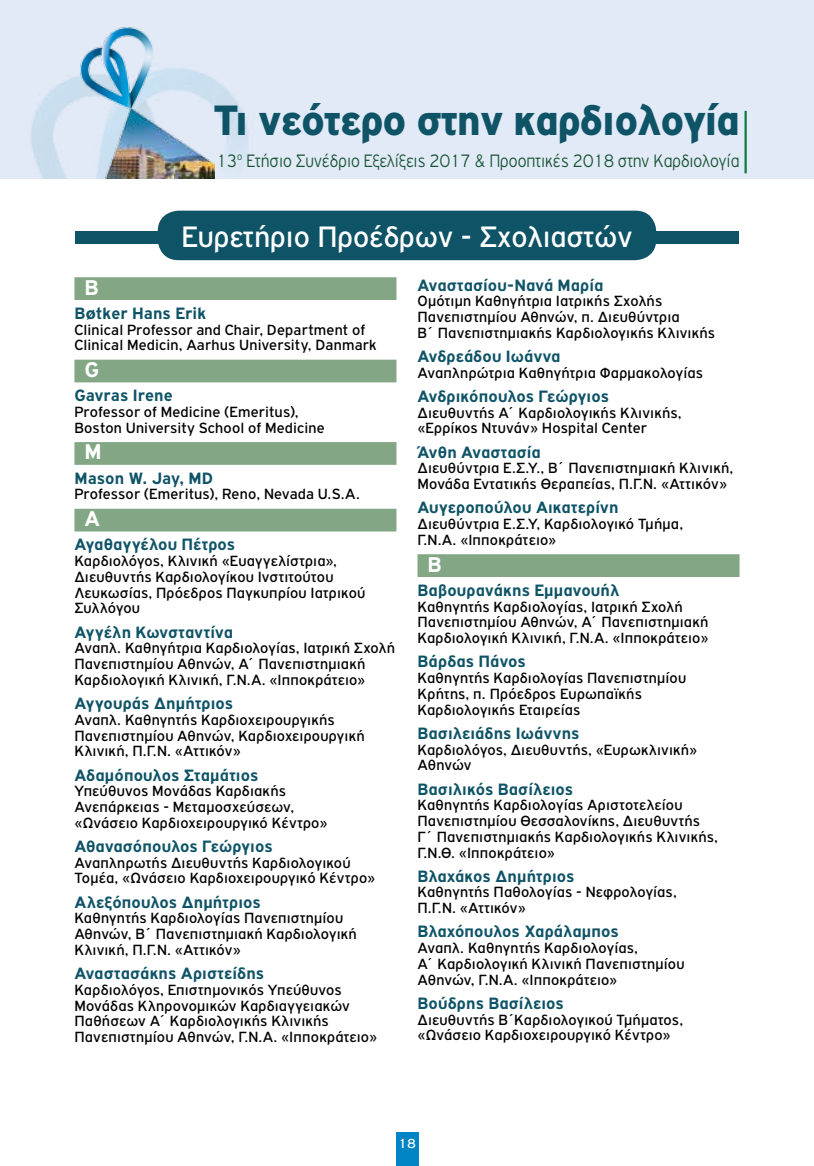
<style>
.page{position:relative;width:814px;height:1166px;background:#fff}
.page>*{position:absolute;margin:0;border:0;box-sizing:border-box;transform-origin:0 0}
.t1{font:900 45.15px "PF Highway Gothic";letter-spacing:-.02em;color:#0e5366}
.t2{font:31.5px "PF Highway Gothic";color:#fff}
.t3{font:700 22.75px "PF Highway Gothic";color:#fff}
.t4{font:300 19.07px "PF Highway Gothic";color:#165232;scale:.9 1}
.t5{font:700 17.5px "PF Highway Gothic";letter-spacing:.01em;color:#0e5366}
.t6{font:15.75px/15.8px "PF Highway Gothic";letter-spacing:.01em;color:#000}
.t7{font:14px "PF Highway Gothic";color:#fff}
.s1{font-family:"Myriad Pro"}
</style>
<div class="page">
<div style="left:0;top:0;width:814px;height:179px;background:#e1eaf6"></div>
<hr style="left:744px;top:111px;width:2px;height:62px;background:#0f793d">
<img style="left:30px;top:68px;width:218px;height:111px">
<img style="left:78px;top:27px;width:92px;height:84px">
<img style="left:103px;top:104px;width:111px;height:75px">
<div style="left:396px;top:1132px;width:22px;height:34px;background:#0084c4"></div>
<div style="left:158px;top:211px;width:498px;height:49px;background:#0e5366;border-radius:21px"></div>
<div style="left:75px;top:231px;width:663px;height:12px;background:#0e5366"></div>
<div style="left:74px;top:277px;width:322px;height:23px;background:#83a785"></div>
<div style="left:74px;top:360px;width:322px;height:22px;background:#83a785"></div>
<div style="left:74px;top:442px;width:322px;height:23px;background:#83a785"></div>
<div style="left:74px;top:509px;width:322px;height:22px;background:#83a785"></div>
<div style="left:417px;top:554px;width:322px;height:23px;background:#83a785"></div>
<h1 class="t1" style="left:213px;top:95px;width:528px">Τι νεότερο στην καρδιολογία</h1>
<p class="t4" style="left:216px;top:150px;width:582px">13<sup>ο</sup> Ετήσιο Συνέδριο Εξελίξεις 2017 &amp; Προοπτικές 2018 στην Καρδιολογία</p>
<h2 class="t2" style="left:181px;top:220px;width:452px">Ευρετήριο Προέδρων - Σχολιαστών</h2>
<h3 class="t3" style="left:84px;top:275px;width:16px">B</h3>
<p class="t5" style="left:74px;top:304px;width:133px">B<span class="s1">ø</span>tker Hans Erik</p>
<p class="t6" style="left:74px;top:321px;width:304px">Clinical Professor and Chair, Department of<br>Clinical Medicin, Aarhus University, Danmark</p>
<h3 class="t3" style="left:84px;top:357px;width:16px">G</h3>
<p class="t5" style="left:74px;top:386px;width:100px">Gavras Irene</p>
<p class="t6" style="left:74px;top:404px;width:252px">Professor of Medicine (Emeritus),<br>Boston University School of Medicine</p>
<h3 class="t3" style="left:84px;top:440px;width:18px">M</h3>
<p class="t5" style="left:74px;top:468px;width:140px">Mason W. Jay, MD</p>
<p class="t6" style="left:74px;top:486px;width:287px">Professor (Emeritus), Reno, Nevada U.S.A.</p>
<h3 class="t3" style="left:84px;top:506px;width:17px">Α</h3>
<p class="t5" style="left:74px;top:535px;width:162px">Αγαθαγγέλου Πέτρος</p>
<p class="t6" style="left:74px;top:553px;width:292px">Καρδιολόγος, Κλινική «Ευαγγελίστρια», Διευθυντής Καρδιολογίκου Ινστιτούτου Λευκωσίας, Πρόεδρος Παγκυπρίου Ιατρικού Συλλόγου</p>
<p class="t5" style="left:74px;top:622px;width:160px">Αγγέλη Κωνσταντίνα</p>
<p class="t6" style="left:74px;top:640px;width:322px">Αναπλ. Καθηγήτρια Καρδιολογίας, Ιατρική Σχολή<br>Πανεπιστημίου Αθηνών, Α΄ Πανεπιστημιακή<br>Καρδιολογική Κλινική, Γ.Ν.Α. «Ιπποκράτειο»</p>
<p class="t5" style="left:74px;top:694px;width:160px">Αγγουράς Δημήτριος</p>
<p class="t6" style="left:74px;top:712px;width:292px">Αναπλ. Καθηγητής Καρδιοχειρουργικής<br>Πανεπιστημίου Αθηνών, Καρδιοχειρουργική<br>Κλινική, Π.Γ.Ν. «Αττικόν»</p>
<p class="t5" style="left:74px;top:765px;width:185px">Αδαμόπουλος Σταμάτιος</p>
<p class="t6" style="left:74px;top:783px;width:254px">Υπεύθυνος Μονάδας Καρδιακής<br>Ανεπάρκειας - Μεταμοσχεύσεων, «Ωνάσειο Καρδιοχειρουργικό Κέντρο»</p>
<p class="t5" style="left:74px;top:837px;width:200px">Αθανασόπουλος Γεώργιος</p>
<p class="t6" style="left:74px;top:854px;width:302px">Αναπληρωτής Διευθυντής Καρδιολογικού<br>Τομέα, «Ωνάσειο Καρδιοχειρουργικό Κέντρο»</p>
<p class="t5" style="left:74px;top:892px;width:188px">Αλεξόπουλος Δημήτριος</p>
<p class="t6" style="left:74px;top:910px;width:284px">Καθηγητής Καρδιολογίας Πανεπιστημίου<br>Αθηνών, Β΄ Πανεπιστημιακή Καρδιολογική<br>Κλινική, Π.Γ.Ν. «Αττικόν»</p>
<p class="t5" style="left:74px;top:964px;width:191px">Αναστασάκης Αριστείδης</p>
<p class="t6" style="left:74px;top:982px;width:304px">Καρδιολόγος, Επιστημονικός Υπεύθυνος Μονάδας Κληρονομικών Καρδιαγγειακών Παθήσεων Α΄ Καρδιολογικής Κλινικής Πανεπιστημίου Αθηνών, Γ.Ν.Α. «Ιπποκράτειο»</p>
<p class="t5" style="left:417px;top:275px;width:187px">Αναστασίου-Νανά Μαρία</p>
<p class="t6" style="left:417px;top:293px;width:299px">Ομότιμη Καθηγήτρια Ιατρικής Σχολής<br>Πανεπιστημίου Αθηνών, π. Διευθύντρια<br>Β΄ Πανεπιστημιακής Καρδιολογικής Κλινικής</p>
<p class="t5" style="left:417px;top:347px;width:144px">Ανδρεάδου Ιωάννα</p>
<p class="t6" style="left:417px;top:365px;width:287px">Αναπληρώτρια Καθηγήτρια Φαρμακολογίας</p>
<p class="t5" style="left:417px;top:387px;width:193px">Ανδρικόπουλος Γεώργιος</p>
<p class="t6" style="left:417px;top:405px;width:265px">Διευθυντής Α΄ Καρδιολογικής Κλινικής, «Ερρίκος Ντυνάν» Hospital Center</p>
<p class="t5" style="left:417px;top:442px;width:125px">Άνθη Αναστασία</p>
<p class="t6" style="left:417px;top:460px;width:317px">Διευθύντρια Ε.Σ.Υ., Β΄ Πανεπιστημιακή Κλινική,<br>Μονάδα Εντατικής Θεραπείας, Π.Γ.Ν. «Αττικόν»</p>
<p class="t5" style="left:417px;top:498px;width:202px">Αυγεροπούλου Αικατερίνη</p>
<p class="t6" style="left:417px;top:516px;width:267px">Διευθύντρια Ε.Σ.Υ, Καρδιολογικό Τμήμα,<br>Γ.Ν.Α. «Ιπποκράτειο»</p>
<h3 class="t3" style="left:427px;top:552px;width:16px">Β</h3>
<p class="t5" style="left:417px;top:580px;width:203px">Βαβουρανάκης Εμμανουήλ</p>
<p class="t6" style="left:417px;top:598px;width:292px">Καθηγητής Καρδιολογίας, Ιατρική Σχολή<br>Πανεπιστημίου Αθηνών, Α΄ Πανεπιστημιακή<br>Καρδιολογική Κλινική, Γ.Ν.Α. «Ιπποκράτειο»</p>
<p class="t5" style="left:417px;top:652px;width:110px">Βάρδας Πάνος</p>
<p class="t6" style="left:417px;top:670px;width:270px">Καθηγητής Καρδιολογίας Πανεπιστημίου<br>Κρήτης, π. Πρόεδρος Ευρωπαϊκής<br>Καρδιολογικής Εταιρείας</p>
<p class="t5" style="left:417px;top:723px;width:163px">Βασιλειάδης Ιωάννης</p>
<p class="t6" style="left:417px;top:741px;width:281px">Καρδιολόγος, Διευθυντής, «Ευρωκλινική»<br>Αθηνών</p>
<p class="t5" style="left:417px;top:779px;width:157px">Βασιλικός Βασίλειος</p>
<p class="t6" style="left:417px;top:797px;width:302px">Καθηγητής Καρδιολογίας Αριστοτελείου Πανεπιστημίου Θεσσαλονίκης, Διευθυντής Γ΄ Πανεπιστημιακής Καρδιολογικής Κλινικής, Γ.Ν.Θ. «Ιπποκράτειο»</p>
<p class="t5" style="left:417px;top:866px;width:158px">Βλαχάκος Δημήτριος</p>
<p class="t6" style="left:417px;top:884px;width:261px">Καθηγητής Παθολογίας - Νεφρολογίας,<br>Π.Γ.Ν. «Αττικόν»</p>
<p class="t5" style="left:417px;top:922px;width:203px">Βλαχόπουλος Χαράλαμπος</p>
<p class="t6" style="left:417px;top:940px;width:268px">Αναπλ. Καθηγητής Καρδιολογίας,<br>Α΄ Kαρδιολογική Κλινική Πανεπιστημίου<br>Αθηνών, Γ.Ν.Α. «Ιπποκράτειο»</p>
<p class="t5" style="left:417px;top:993px;width:148px">Βούδρης Βασίλειος</p>
<p class="t6" style="left:417px;top:1011px;width:267px">Διευθυντής Β΄Καρδιολογικού Τμήματος, «Ωνάσειο Καρδιοχειρουργικό Κέντρο»</p>
<p class="t7" style="left:398px;top:1136px;width:19px">18</p>
</div>
